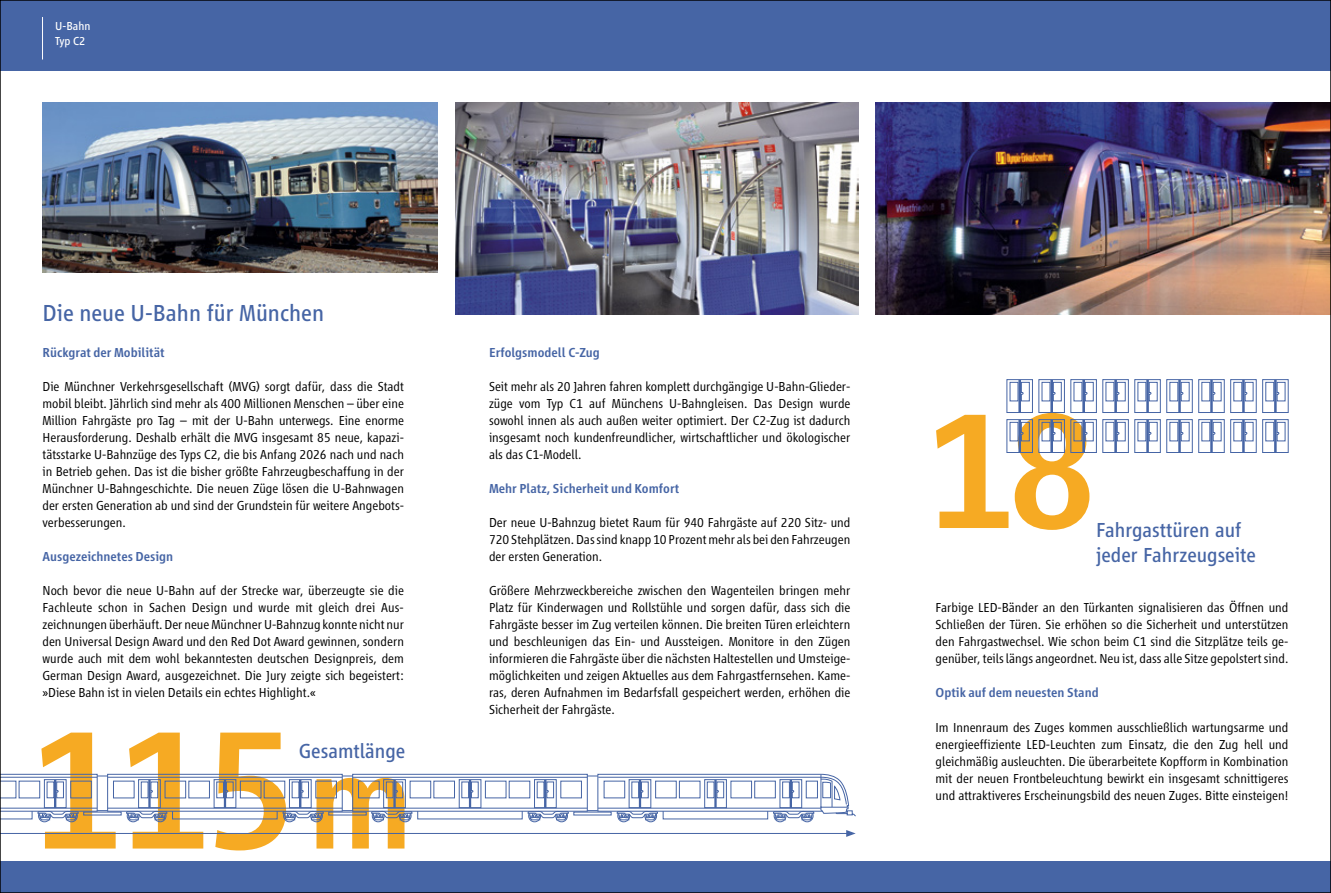
<style>
.page{position:relative;width:1331px;height:893px;background:#fff}
.page>*{position:absolute;margin:0;border:0;box-sizing:border-box;transform-origin:0 0}
.t1{font:500 176.7px "Vialog LT Pro";color:#f6aa23}
.t2{font:500 172.5px "Vialog LT Pro";color:#f6aa23}
.t3{font:24px "Vialog LT Pro";color:#4665a5}
.t4{font:21px/25.2px "Vialog LT Pro";color:#4665a5}
.t5{font:300 13.5px/17px "Vialog LT Pro";color:#000;text-align:justify}
.t6{font:500 13.5px "Vialog LT Pro";color:#4665a5}
.t7{font:12px/15px "Vialog LT Pro";color:#fff}
.s1{font-size:141px}
</style>
<div class="page">
<div style="left:0;top:0;width:1331px;height:70px;background:#4665a5"></div>
<div style="left:0;top:861px;width:1331px;height:32px;background:#4665a5"></div>
<img style="left:43px;top:102px;width:395px;height:170px">
<img style="left:876px;top:102px;width:453px;height:213px">
<img style="left:455px;top:102px;width:404px;height:213px">
<div style="left:1070px;top:379px;width:27px;height:34px;border:1px solid #4665a5"></div>
<hr style="left:1084px;top:380px;width:1px;height:33px;background:#4665a5">
<hr style="left:1083px;top:380px;width:1px;height:33px;background:#4665a5">
<svg style="left:1073px;top:382px;width:21px;height:19px"></svg>
<div style="left:1070px;top:419px;width:27px;height:34px;border:1px solid #4665a5"></div>
<hr style="left:1084px;top:420px;width:1px;height:33px;background:#4665a5">
<hr style="left:1083px;top:420px;width:1px;height:33px;background:#4665a5">
<svg style="left:1073px;top:422px;width:21px;height:19px"></svg>
<div style="left:1038px;top:379px;width:27px;height:34px;border:1px solid #4665a5"></div>
<hr style="left:1052px;top:380px;width:1px;height:33px;background:#4665a5">
<hr style="left:1051px;top:380px;width:1px;height:33px;background:#4665a5">
<svg style="left:1041px;top:382px;width:21px;height:19px"></svg>
<div style="left:1038px;top:419px;width:27px;height:34px;border:1px solid #4665a5"></div>
<hr style="left:1052px;top:420px;width:1px;height:33px;background:#4665a5">
<hr style="left:1051px;top:420px;width:1px;height:33px;background:#4665a5">
<svg style="left:1041px;top:422px;width:21px;height:19px"></svg>
<div style="left:1006px;top:379px;width:27px;height:34px;border:1px solid #4665a5"></div>
<hr style="left:1020px;top:380px;width:1px;height:33px;background:#4665a5">
<hr style="left:1019px;top:380px;width:1px;height:33px;background:#4665a5">
<svg style="left:1009px;top:382px;width:21px;height:19px"></svg>
<div style="left:1006px;top:419px;width:27px;height:34px;border:1px solid #4665a5"></div>
<hr style="left:1020px;top:420px;width:1px;height:33px;background:#4665a5">
<hr style="left:1019px;top:420px;width:1px;height:33px;background:#4665a5">
<svg style="left:1009px;top:422px;width:21px;height:19px"></svg>
<div style="left:1166px;top:379px;width:27px;height:34px;border:1px solid #4665a5"></div>
<hr style="left:1180px;top:380px;width:1px;height:33px;background:#4665a5">
<hr style="left:1179px;top:380px;width:1px;height:33px;background:#4665a5">
<hr style="left:1178px;top:380px;width:1px;height:33px;background:#4665a5">
<svg style="left:1169px;top:382px;width:21px;height:19px"></svg>
<div style="left:1166px;top:419px;width:27px;height:34px;border:1px solid #4665a5"></div>
<hr style="left:1180px;top:420px;width:1px;height:33px;background:#4665a5">
<hr style="left:1179px;top:420px;width:1px;height:33px;background:#4665a5">
<hr style="left:1178px;top:420px;width:1px;height:33px;background:#4665a5">
<svg style="left:1169px;top:422px;width:21px;height:19px"></svg>
<div style="left:1198px;top:379px;width:27px;height:34px;border:1px solid #4665a5"></div>
<hr style="left:1212px;top:380px;width:1px;height:33px;background:#4665a5">
<hr style="left:1211px;top:380px;width:1px;height:33px;background:#4665a5">
<hr style="left:1210px;top:380px;width:1px;height:33px;background:#4665a5">
<svg style="left:1201px;top:382px;width:21px;height:19px"></svg>
<div style="left:1198px;top:419px;width:27px;height:34px;border:1px solid #4665a5"></div>
<hr style="left:1212px;top:420px;width:1px;height:33px;background:#4665a5">
<hr style="left:1211px;top:420px;width:1px;height:33px;background:#4665a5">
<hr style="left:1210px;top:420px;width:1px;height:33px;background:#4665a5">
<svg style="left:1201px;top:422px;width:21px;height:19px"></svg>
<div style="left:1230px;top:379px;width:26px;height:34px;border:1px solid #4665a5"></div>
<hr style="left:1244px;top:380px;width:1px;height:33px;background:#4665a5">
<hr style="left:1243px;top:380px;width:1px;height:33px;background:#4665a5">
<hr style="left:1242px;top:380px;width:1px;height:33px;background:#4665a5">
<svg style="left:1233px;top:382px;width:21px;height:19px"></svg>
<div style="left:1230px;top:419px;width:26px;height:34px;border:1px solid #4665a5"></div>
<hr style="left:1244px;top:420px;width:1px;height:33px;background:#4665a5">
<hr style="left:1243px;top:420px;width:1px;height:33px;background:#4665a5">
<hr style="left:1242px;top:420px;width:1px;height:33px;background:#4665a5">
<svg style="left:1233px;top:422px;width:21px;height:19px"></svg>
<div style="left:1262px;top:379px;width:26px;height:34px;border:1px solid #4665a5"></div>
<hr style="left:1276px;top:380px;width:1px;height:33px;background:#4665a5">
<hr style="left:1275px;top:380px;width:1px;height:33px;background:#4665a5">
<hr style="left:1274px;top:380px;width:1px;height:33px;background:#4665a5">
<svg style="left:1265px;top:382px;width:20px;height:19px"></svg>
<div style="left:1262px;top:419px;width:26px;height:34px;border:1px solid #4665a5"></div>
<hr style="left:1276px;top:420px;width:1px;height:33px;background:#4665a5">
<hr style="left:1275px;top:420px;width:1px;height:33px;background:#4665a5">
<hr style="left:1274px;top:420px;width:1px;height:33px;background:#4665a5">
<svg style="left:1265px;top:422px;width:20px;height:19px"></svg>
<div style="left:1134px;top:379px;width:27px;height:34px;border:1px solid #4665a5"></div>
<hr style="left:1148px;top:380px;width:1px;height:33px;background:#4665a5">
<hr style="left:1147px;top:380px;width:1px;height:33px;background:#4665a5">
<hr style="left:1146px;top:380px;width:1px;height:33px;background:#4665a5">
<svg style="left:1137px;top:382px;width:21px;height:19px"></svg>
<div style="left:1134px;top:419px;width:27px;height:34px;border:1px solid #4665a5"></div>
<hr style="left:1148px;top:420px;width:1px;height:33px;background:#4665a5">
<hr style="left:1147px;top:420px;width:1px;height:33px;background:#4665a5">
<hr style="left:1146px;top:420px;width:1px;height:33px;background:#4665a5">
<svg style="left:1137px;top:422px;width:21px;height:19px"></svg>
<div style="left:1102px;top:379px;width:27px;height:34px;border:1px solid #4665a5"></div>
<hr style="left:1116px;top:380px;width:1px;height:33px;background:#4665a5">
<hr style="left:1115px;top:380px;width:1px;height:33px;background:#4665a5">
<svg style="left:1105px;top:382px;width:21px;height:19px"></svg>
<div style="left:1102px;top:419px;width:27px;height:34px;border:1px solid #4665a5"></div>
<hr style="left:1116px;top:420px;width:1px;height:33px;background:#4665a5">
<hr style="left:1115px;top:420px;width:1px;height:33px;background:#4665a5">
<svg style="left:1105px;top:422px;width:21px;height:19px"></svg>
<hr style="left:0;top:833px;width:849px;height:1px;background:#4665a5">
<svg style="left:846px;top:830px;width:10px;height:7px"></svg>
<svg style="left:2px;top:773px;width:854px;height:49px"></svg>
<hr style="left:42px;top:17px;width:1px;height:43px;background:#fff">
<p class="t7" style="left:55px;top:18px;width:37px">U-Bahn<br>Typ C2</p>
<h3 class="t3" style="left:43px;top:300px;width:283px">Die neue U-Bahn für München</h3>
<p class="t6" style="left:43px;top:345px;width:124px">Rückgrat der Mobilität</p>
<p class="t5" style="left:43px;top:378px;width:363px">Die Münchner Verkehrsgesellschaft (MVG) sorgt dafür, dass die Stadt mobil bleibt. Jährlich sind mehr als 400 Millionen Menschen – über eine Million Fahrgäste pro Tag – mit der U-Bahn unterwegs. Eine enorme Herausforderung. Deshalb erhält die MVG insgesamt 85 neue, kapazi&shy;tätsstarke U-Bahnzüge des Typs C2, die bis Anfang 2026 nach und nach in Betrieb gehen. Das ist die bisher größte Fahrzeugbeschaffung in der Münchner U-Bahngeschichte. Die neuen Züge lösen die U-Bahnwagen der ersten Generation ab und sind der Grundstein für weitere Angebots&shy;verbesserungen.</p>
<p class="t6" style="left:43px;top:549px;width:132px">Ausgezeichnetes Design</p>
<p class="t5" style="left:43px;top:582px;width:363px">Noch bevor die neue U-Bahn auf der Strecke war, überzeugte sie die Fachleute schon in Sachen Design und wurde mit gleich drei Aus&shy;zeichnungen überhäuft. Der neue Münchner U-Bahnzug konnte nicht nur den Universal Design Award und den Red Dot Award gewinnen, sondern wurde auch mit dem wohl bekanntesten deutschen Designpreis, dem German Design Award, ausgezeichnet. Die Jury zeigte sich begeistert: »Diese Bahn ist in vielen Details ein echtes Highlight.«</p>
<h1 class="t1" style="left:29px;top:692px;width:387px">115<span class="s1">m</span></h1>
<h3 class="t4" style="left:299px;top:738px;width:108px">Gesamtlänge</h3>
<p class="t6" style="left:489px;top:345px;width:112px">Erfolgsmodell C-Zug</p>
<p class="t5" style="left:489px;top:378px;width:363px">Seit mehr als 20 Jahren fahren komplett durchgängige U-Bahn-Glieder&shy;züge vom Typ C1 auf Münchens U-Bahngleisen. Das Design wurde sowohl innen als auch außen weiter optimiert. Der C2-Zug ist dadurch insgesamt noch kundenfreundlicher, wirtschaftlicher und ökologischer als das C1-Modell.</p>
<p class="t6" style="left:489px;top:481px;width:192px">Mehr Platz, Sicherheit und Komfort</p>
<p class="t5" style="left:489px;top:514px;width:363px">Der neue U-Bahnzug bietet Raum für 940 Fahrgäste auf 220 Sitz- und 720 Stehplätzen. Das sind knapp 10 Prozent mehr als bei den Fahrzeugen der ersten Generation.</p>
<p class="t5" style="left:489px;top:582px;width:363px">Größere Mehrzweckbereiche zwischen den Wagenteilen bringen mehr Platz für Kinderwagen und Rollstühle und sorgen dafür, dass sich die Fahrgäste besser im Zug verteilen können. Die breiten Türen erleichtern und beschleunigen das Ein- und Aussteigen. Monitore in den Zügen informieren die Fahrgäste über die nächsten Haltestellen und Umsteige&shy;möglichkeiten und zeigen Aktuelles aus dem Fahrgastfernsehen. Kame&shy;ras, deren Aufnahmen im Bedarfsfall gespeichert werden, erhöhen die Sicherheit der Fahrgäste.</p>
<h2 class="t2" style="left:924px;top:375px;width:176px">18</h2>
<h3 class="t4" style="left:1096px;top:518px;width:161px">Fahrgasttüren auf jeder Fahrzeugseite</h3>
<p class="t5" style="left:935px;top:599px;width:354px">Farbige LED-Bänder an den Türkanten signalisieren das Öffnen und Schließen der Türen. Sie erhöhen so die Sicherheit und unterstützen den Fahrgastwechsel. Wie schon beim C1 sind die Sitzplätze teils ge&shy;genüber, teils längs angeordnet. Neu ist, dass alle Sitze gepolstert sind.</p>
<p class="t6" style="left:935px;top:685px;width:165px">Optik auf dem neuesten Stand</p>
<p class="t5" style="left:935px;top:719px;width:354px">Im Innenraum des Zuges kommen ausschließlich wartungsarme und energieeffiziente LED-Leuchten zum Einsatz, die den Zug hell und gleichmäßig ausleuchten. Die überarbeitete Kopfform in Kombination mit der neuen Frontbeleuchtung bewirkt ein insgesamt schnittigeres und attraktiveres Erscheinungsbild des neuen Zuges. Bitte einsteigen!</p>
</div>
